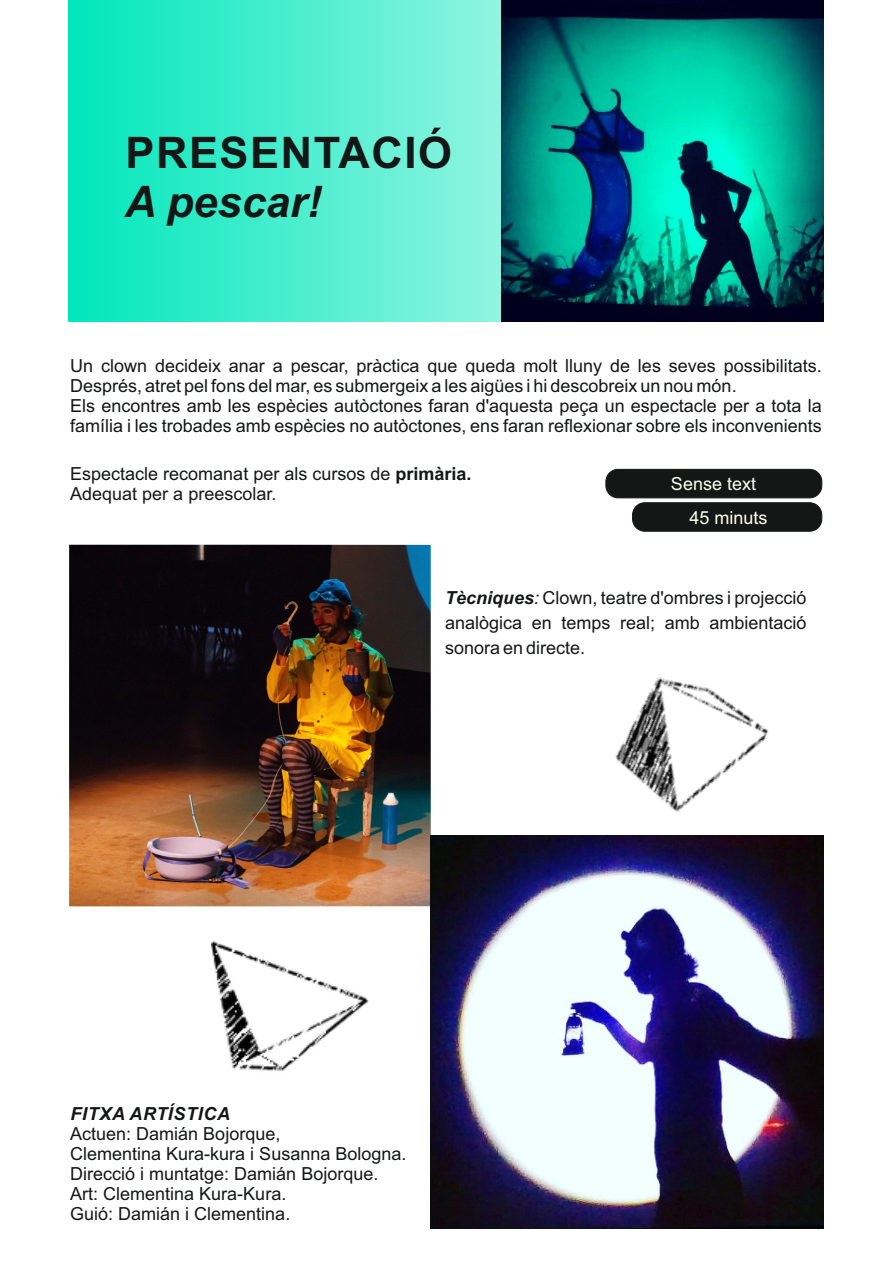
<style>
.page{position:relative;width:893px;height:1263px;background:#fff}
.page>*{position:absolute;margin:0;border:0;box-sizing:border-box;transform-origin:0 0}
.t1{font:700 43.5px "Arial";letter-spacing:.035em;color:#151616}
.t2{font:italic 700 43.5px "Arial";color:#151616}
.t3{font:18px/20.1px "Arial";color:#151616}
.t4{font:18px "Arial";color:#fffef1}
.t5{font:italic 700 18px "Arial";letter-spacing:.035em;color:#151616}
.s1{font-weight:700}
.s2{font-weight:700;font-style:italic}
.s3{font-style:italic}
</style>
<div class="page">
<svg style="left:68px;top:0;width:755px;height:322px;background:#46eccd"></svg>
<div style="left:605px;top:469px;width:217px;height:29px;background:#151616;border:1px solid #151616;border-radius:12px"></div>
<img style="left:212px;top:941px;width:157px;height:130px">
<img style="left:615px;top:677px;width:154px;height:135px">
<div style="left:632px;top:502px;width:190px;height:30px;background:#151616;border:1px solid #151616;border-radius:12px"></div>
<img style="left:502px;top:0;width:321px;height:321px">
<img style="left:69px;top:545px;width:362px;height:361px">
<img style="left:431px;top:835px;width:393px;height:393px">
<h1 class="t1" style="left:126px;top:137px;width:328px">PRESENTACIÓ</h1>
<h1 class="t2" style="left:125px;top:185px;width:198px">A pescar!</h1>
<p class="t3" style="left:70px;top:357px;width:753px">Un clown decideix anar a pescar, pràctica que queda molt lluny de les seves possibilitats.<br>Després, atret pel fons del mar, es submergeix a les aigües i hi descobreix un nou món.<br>Els encontres amb les espècies autòctones faran d'aquesta peça un espectacle per a tota la família i les trobades amb espècies no autòctones, ens faran reflexionar sobre els inconvenients</p>
<p class="t3" style="left:70px;top:465px;width:403px">Espectacle recomanat per als cursos de <span class="s1">primària.<br></span>Adequat per a preescolar.</p>
<p class="t4" style="left:671px;top:477px;width:87px">Sense text</p>
<p class="t4" style="left:689px;top:511px;width:80px">45 minuts</p>
<p class="t3" style="left:445px;top:587px;width:363px;line-height:25.2px;text-align:justify"><span class="s2">Tècniques</span><span class="s3">:</span> Clown, teatre d'ombres i projecció analògica en temps real; amb ambientació sonora en directe.</p>
<p class="t5" style="left:71px;top:1106px;width:161px">FITXA ARTÍSTICA</p>
<p class="t3" style="left:70px;top:1125px;width:338px">Actuen: Damián Bojorque,<br>Clementina Kura-kura i Susanna Bologna.<br>Direcció i muntatge: Damián Bojorque.<br>Art: Clementina Kura-Kura.<br>Guió: Damián i Clementina.</p>
</div>
